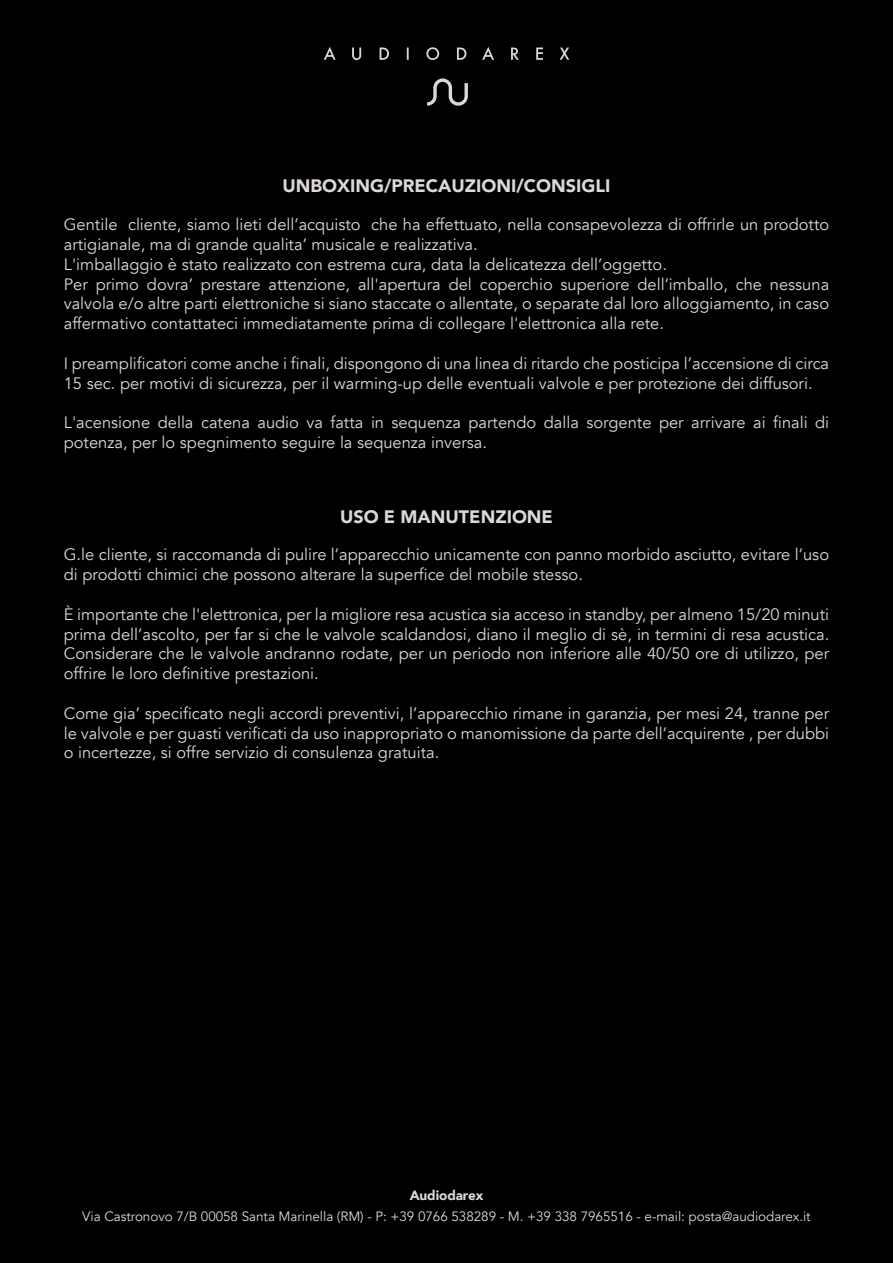
<style>
.page{position:relative;width:893px;height:1263px;background:#000}
.page>*{position:absolute;margin:0;border:0;box-sizing:border-box;transform-origin:0 0}
.t1{font:900 18px "Avenir";color:#dcd8d7}
.t2{font:16.5px/19.8px "Avenir";color:#dcd8d7}
.t3{font:13.5px "Avenir";letter-spacing:-.005em;color:#dcd8d7}
.t4{font:900 13.5px "Avenir";letter-spacing:-.005em;color:#dcd8d7}
</style>
<div class="page">
<svg style="left:427px;top:78px;width:41px;height:28px"></svg>
<svg style="left:324px;top:47px;width:245px;height:13px"></svg>
<p class="t1" style="left:282px;top:171px;width:329px">UNBOXING/PRECAUZIONI/CONSIGLI</p>
<p class="t2" style="left:64px;top:215px;width:767px">Gentile cliente, siamo lieti dell’acquisto che ha effettuato, nella consapevolezza di offrirle un prodotto artigianale, ma di grande qualita’ musicale e realizzativa.</p>
<p class="t2" style="left:64px;top:254px;width:605px">L'imballaggio è stato realizzato con estrema cura, data la delicatezza dell’oggetto.</p>
<p class="t2" style="left:64px;top:274px;width:767px;text-align:justify">Per primo dovra’ prestare attenzione, all'apertura del coperchio superiore dell’imballo, che nessuna valvola e/o altre parti elettroniche si siano staccate o allentate, o separate dal loro alloggiamento, in caso affermativo contattateci immediatamente prima di collegare l'elettronica alla rete.</p>
<p class="t2" style="left:64px;top:353px;width:767px">I preamplificatori come anche i finali, dispongono di una linea di ritardo che posticipa l’accensione di circa<br>15 sec. per motivi di sicurezza, per il warming-up delle eventuali valvole e per protezione dei diffusori.</p>
<p class="t2" style="left:64px;top:413px;width:767px">L'acensione della catena audio va fatta in sequenza partendo dalla sorgente per arrivare ai finali di potenza, per lo spegnimento seguire la sequenza inversa.</p>
<p class="t1" style="left:340px;top:501px;width:214px">USO E MANUTENZIONE</p>
<p class="t2" style="left:64px;top:545px;width:767px">G.le cliente, si raccomanda di pulire l’apparecchio unicamente con panno morbido asciutto, evitare l’uso di prodotti chimici che possono alterare la superfice del mobile stesso.</p>
<p class="t2" style="left:64px;top:604px;width:767px;text-align:justify">È importante che l'elettronica, per la migliore resa acustica sia acceso in standby, per almeno 15/20 minuti prima dell’ascolto, per far si che le valvole scaldandosi, diano il meglio di sè, in termini di resa acustica.<br>Considerare che le valvole andranno rodate, per un periodo non inferiore alle 40/50 ore di utilizzo, per offrire le loro definitive prestazioni.</p>
<p class="t2" style="left:64px;top:703px;width:767px;text-align:justify">Come gia’ specificato negli accordi preventivi, l’apparecchio rimane in garanzia, per mesi 24, tranne per le valvole e per guasti verificati da uso inappropriato o manomissione da parte dell’acquirente , per dubbi o incertezze, si offre servizio di consulenza gratuita.</p>
<p class="t4" style="left:410px;top:1184px;width:75px">Audiodarex</p>
<p class="t3" style="left:82px;top:1208px;width:730px">Via Castronovo 7/B 00058 Santa Marinella (RM) - P: +39 0766 538289 - M. +39 338 7965516 - e-mail: posta@audiodarex.it</p>
</div>
